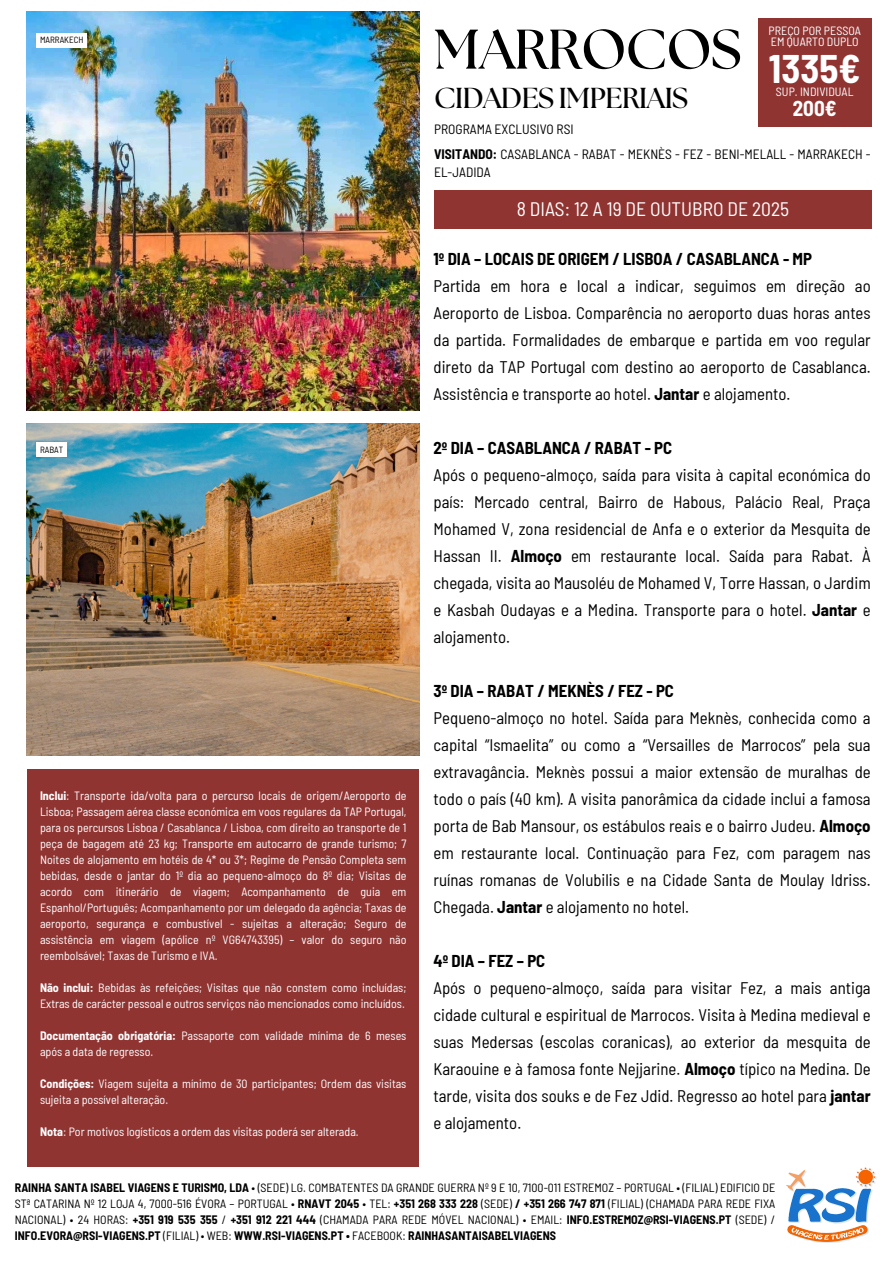
<style>
.page{position:relative;width:894px;height:1264px;background:#fff}
.page>*{position:absolute;margin:0;border:0;box-sizing:border-box;transform-origin:0 0}
.t1{font:700 55.65px "The Seasons";letter-spacing:-.02em;color:#000}
.t2{font:700 semi-condensed 39px "Barlow";color:#fff}
.t3{font:700 28.8px "The Seasons";letter-spacing:-.02em;color:#000}
.t4{font:700 semi-condensed 21px "Barlow";color:#fff}
.t5{font:semi-condensed 19.5px "Barlow";color:#fff}
.t6{font:semi-condensed 16.8px/27px "Barlow";color:#000}
.t7{font:semi-condensed 13.5px/18px "Barlow";color:#000}
.t8{font:semi-condensed 12px/16px "Barlow";color:#fff}
.t9{font:semi-condensed 12px/16px "Barlow";color:#000;text-align:justify}
.t10{font:semi-condensed 9px "Barlow";color:#000}
.s1{font-weight:700}
</style>
<div class="page">
<img style="left:786px;top:1167px;width:90px;height:75px">
<div style="left:27px;top:769px;width:392px;height:398px;background:#903432"></div>
<div style="left:434px;top:190px;width:437px;height:39px;background:#903432"></div>
<div style="left:757px;top:19px;width:114px;height:108px;background:#903432"></div>
<img style="left:27px;top:424px;width:392px;height:331px">
<img style="left:27px;top:12px;width:392px;height:398px">
<div style="left:36px;top:33px;width:51px;height:14px;background:#fff"></div>
<div style="left:36px;top:442px;width:31px;height:14px;background:#fff"></div>
<p class="t10" style="left:40px;top:34px;width:45px">MARRAKECH</p>
<p class="t10" style="left:40px;top:443px;width:25px">RABAT</p>
<h3 class="t8" style="left:40px;top:787px;width:368px;text-align:justify"><span class="s1">Inclui</span>: Transporte ida/volta para o percurso locais de origem/Aeroporto de Lisboa; Passagem aérea classe económica em voos regulares da TAP Portugal, para os percursos Lisboa / Casablanca / Lisboa, com direito ao transporte de 1 peça de bagagem até 23 kg; Transporte em autocarro de grande turismo; 7<br>Noites de alojamento em hotéis de 4* ou 3*; Regime de Pensão Completa sem bebidas, desde o jantar do 1º dia ao pequeno-almoço do 8º dia; Visitas de acordo com itinerário de viagem; Acompanhamento de guia em Espanhol/Português; Acompanhamento por um delegado da agência; Taxas de aeroporto, segurança e combustível - sujeitas a alteração; Seguro de assistência em viagem (apólice nº VG64743395) – valor do seguro não reembolsável; Taxas de Turismo e IVA.</h3>
<h4 class="t8" style="left:40px;top:979px;width:368px"><span class="s1">Não inclui:</span> Bebidas às refeições; Visitas que não constem como incluídas;<br>Extras de carácter pessoal e outros serviços não mencionados como incluídos.</h4>
<h4 class="t8" style="left:40px;top:1027px;width:368px"><span class="s1">Documentação obrigatória:</span> Passaporte com validade mínima de 6 meses após a data de regresso.</h4>
<h4 class="t8" style="left:40px;top:1075px;width:368px"><span class="s1">Condições:</span> Viagem sujeita a mínimo de 30 participantes; Ordem das visitas sujeita a possível alteração.</h4>
<h4 class="t8" style="left:40px;top:1123px;width:320px"><span class="s1">Nota</span>: Por motivos logísticos a ordem das visitas poderá ser alterada.</h4>
<p class="t1" style="left:434px;top:24px;width:309px">MARROCOS</p>
<p class="t3" style="left:434px;top:85px;width:255px">CIDADES IMPERIAIS</p>
<p class="t7" style="left:434px;top:119px;width:141px">PROGRAMA EXCLUSIVO RSI</p>
<p class="t8" style="left:768px;top:25px;width:94px;line-height:11.2px">PREÇO POR PESSOA<br>EM QUARTO DUPLO</p>
<p class="t2" style="left:768px;top:44px;width:93px">1335€</p>
<p class="t8" style="left:775px;top:83px;width:79px">SUP. INDIVIDUAL</p>
<p class="t4" style="left:792px;top:95px;width:45px">200€</p>
<p class="t7" style="left:434px;top:144px;width:438px"><span class="s1">VISITANDO:</span> CASABLANCA - RABAT - MEKNÈS - FEZ - BENI-MELALL - MARRAKECH -<br>EL-JADIDA</p>
<p class="t5" style="left:516px;top:196px;width:274px">8 DIAS: 12 A 19 DE OUTUBRO DE 2025</p>
<h1 class="t6" style="left:433px;top:244px;width:438px"><span class="s1">1º DIA – LOCAIS DE ORIGEM / LISBOA / CASABLANCA - MP<br></span>Partida em hora e local a indicar, seguimos em direção ao Aeroporto de Lisboa. Comparência no aeroporto duas horas antes da partida. Formalidades de embarque e partida em voo regular direto da TAP Portugal com destino ao aeroporto de Casablanca.<br>Assistência e transporte ao hotel. <span class="s1">Jantar</span> e alojamento.</h1>
<h6 class="t6" style="left:433px;top:433px;width:438px"><span class="s1">2º DIA – CASABLANCA / RABAT - PC<br></span>Após o pequeno-almoço, saída para visita à capital económica do país: Mercado central, Bairro de Habous, Palácio Real, Praça Mohamed V, zona residencial de Anfa e o exterior da Mesquita de Hassan II. <span class="s1">Almoço</span> em restaurante local. Saída para Rabat. À chegada, visita ao Mausoléu de Mohamed V, Torre Hassan, o Jardim e Kasbah Oudayas e a Medina. Transporte para o hotel. <span class="s1">Jantar</span> e alojamento.</h6>
<h2 class="t6" style="left:433px;top:676px;width:438px"><span class="s1">3º DIA – RABAT / MEKNÈS / FEZ - PC<br></span>Pequeno-almoço no hotel. Saída para Meknès, conhecida como a capital “Ismaelita” ou como a “Versailles de Marrocos” pela sua extravagância. Meknès possui a maior extensão de muralhas de todo o país (40 km). A visita panorâmica da cidade inclui a famosa porta de Bab Mansour, os estábulos reais e o bairro Judeu. <span class="s1">Almoço </span>em restaurante local. Continuação para Fez, com paragem nas ruínas romanas de Volubilis e na Cidade Santa de Moulay Idriss.<br>Chegada. <span class="s1">Jantar</span> e alojamento no hotel.</h2>
<h5 class="t6" style="left:433px;top:946px;width:438px"><span class="s1">4º DIA – FEZ – PC<br></span>Após o pequeno-almoço, saída para visitar Fez, a mais antiga cidade cultural e espiritual de Marrocos. Visita à Medina medieval e suas Medersas (escolas coranicas), ao exterior da mesquita de Karaouine e à famosa fonte Nejjarine. <span class="s1">Almoço</span> típico na Medina. De tarde, visita dos souks e de Fez Jdid. Regresso ao hotel para <span class="s1">jantar </span>e alojamento.</h5>
<h5 class="t9" style="left:15px;top:1179px;width:761px"><span class="s1">RAINHA SANTA ISABEL VIAGENS E TURISMO, LDA</span> • (SEDE) LG. COMBATENTES DA GRANDE GUERRA Nº 9 E 10, 7100-011 ESTREMOZ – PORTUGAL • (FILIAL) EDIFICIO DE STª CATARINA Nº 12 LOJA 4, 7000-516 ÉVORA – PORTUGAL • <span class="s1">RNAVT 2045</span> • TEL: <span class="s1">+351 268 333 228</span> (SEDE) <span class="s1">/ +351 266 747 871</span> (FILIAL) (CHAMADA PARA REDE FIXA NACIONAL) • 24 HORAS: <span class="s1">+351 919 535 355</span> / <span class="s1">+351 912 221 444</span> (CHAMADA PARA REDE MÓVEL NACIONAL) • EMAIL: <span class="s1">INFO.ESTREMOZ@RSI-VIAGENS.PT</span> (SEDE) / <span class="s1">INFO.EVORA@RSI-VIAGENS.PT</span> (FILIAL) • WEB: <span class="s1">WWW.RSI-VIAGENS.PT •</span> FACEBOOK: <span class="s1">RAINHASANTAISABELVIAGENS</span></h5>
</div>
